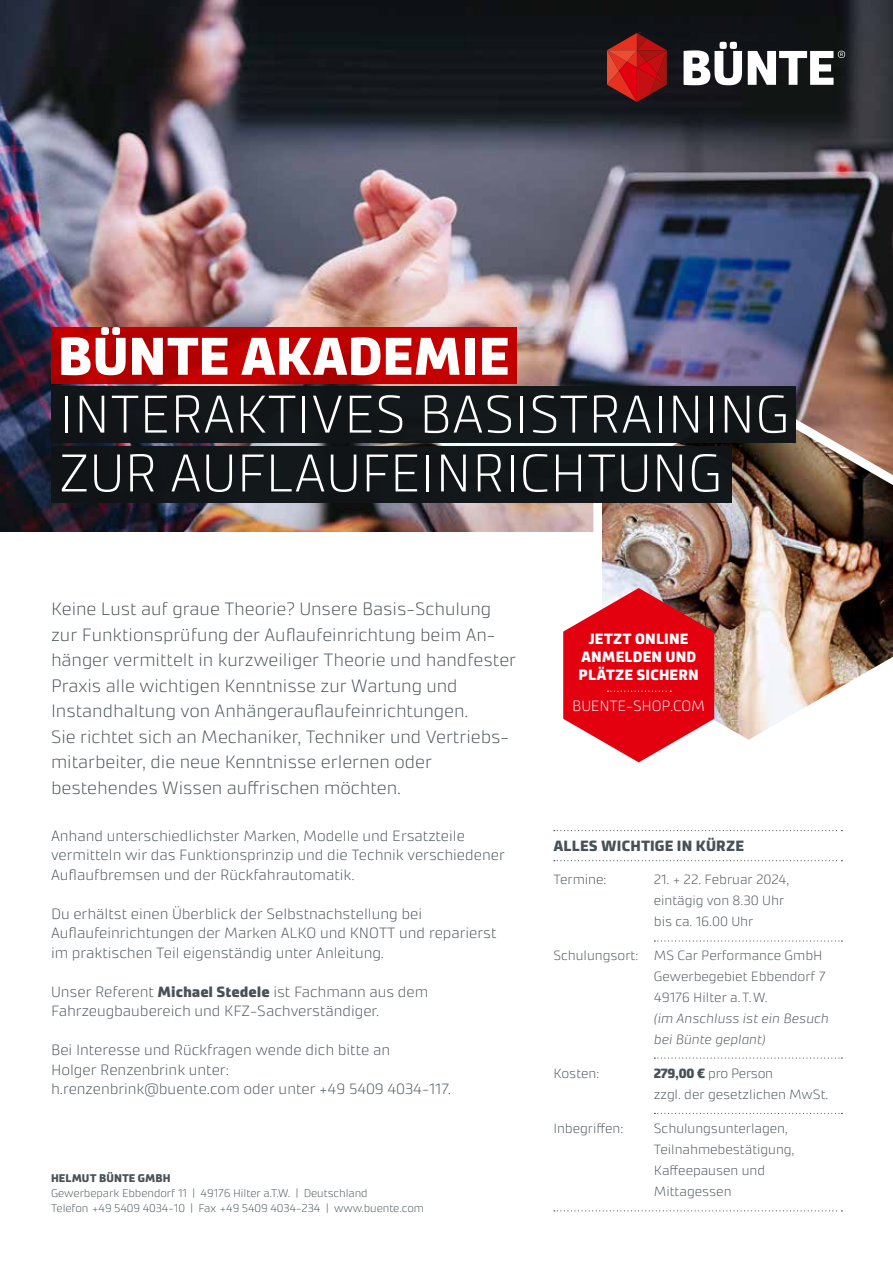
<style>
.page{position:relative;width:893px;height:1263px;background:#fff}
.page>*{position:absolute;margin:0;border:0;box-sizing:border-box;transform-origin:0 0}
.t1{font:200 53.55px/58.8px "Accura";color:#fff}
.t2{font:900 53.55px "Accura";color:#fff}
.t3{font:200 18px/25.5px "Accura";color:#485155}
.t4{font:200 15px/19.5px "Accura";color:#485155}
.t5{font:900 15px/18px "Accura";letter-spacing:.01em;color:#fff;text-align:center}
.t6{font:900 15px "Accura";letter-spacing:.01em;color:#485155}
.t7{font:200 15px "Accura";letter-spacing:-.01em;color:#fff}
.t8{font:200 13.5px/21px "Accura";color:#485155}
.t9{font:italic 200 13.5px/21px "Accura";color:#485155}
.t10{font:200 11.25px/15px "Accura";letter-spacing:-.005em;color:#485155}
.t11{font:900 11.25px "Accura";letter-spacing:.005em;color:#485155}
.s1{font-weight:900}
</style>
<div class="page">
<img style="left:0;top:0;width:893px;height:532px">
<div style="left:719px;top:42px;width:8px;height:7px;background:#fff;border-radius:50%"></div>
<div style="left:730px;top:42px;width:7px;height:7px;background:#fff;border-radius:50%"></div>
<svg style="left:684px;top:50px;width:58px;height:35px"></svg>
<svg style="left:748px;top:51px;width:97px;height:34px"></svg>
<svg style="left:607px;top:33px;width:60px;height:69px;background:#9e1b19"></svg>
<img style="left:589px;top:387px;width:304px;height:353px">
<svg style="left:554px;top:860px;width:288px;height:1px"></svg>
<svg style="left:554px;top:830px;width:288px;height:1px"></svg>
<svg style="left:554px;top:1210px;width:288px;height:1px"></svg>
<svg style="left:654px;top:1113px;width:188px;height:1px"></svg>
<svg style="left:654px;top:1057px;width:188px;height:2px"></svg>
<svg style="left:654px;top:940px;width:188px;height:1px"></svg>
<div style="left:51px;top:386px;width:744px;height:56px;background:#121619"></div>
<div style="left:51px;top:446px;width:680px;height:56px;background:#121618"></div>
<svg style="left:51px;top:327px;width:466px;height:57px;background:#b00"></svg>
<svg style="left:563px;top:588px;width:151px;height:174px"></svg>
<h1 class="t2" style="left:58px;top:324px;width:453px">BÜNTE AKADEMIE</h1>
<h1 class="t1" style="left:59px;top:383px;width:732px">INTERAKTIVES BASISTRAINING<br>ZUR AUFLAUFEINRICHTUNG</h1>
<p class="t3" style="left:51px;top:596px;width:467px">Keine Lust auf graue Theorie? Unsere Basis-Schulung zur Funktionsprüfung der Auflaufeinrichtung beim An&shy;hänger vermittelt in kurzweiliger Theorie und handfester Praxis alle wichtigen Kenntnisse zur Wartung und Instandhaltung von Anhängerauflaufeinrichtungen.<br>Sie richtet sich an Mechaniker, Techniker und Vertriebs&shy;mitarbeiter, die neue Kenntnisse erlernen oder bestehendes Wissen auffrischen möchten.</p>
<p class="t4" style="left:51px;top:825px;width:455px">Anhand unterschiedlichster Marken, Modelle und Ersatzteile vermitteln wir das Funktionsprinzip und die Technik verschiedener<br>Auflaufbremsen und der Rückfahrautomatik.</p>
<p class="t4" style="left:51px;top:903px;width:447px">Du erhältst einen Überblick der Selbstnachstellung bei<br>Auflaufeinrichtungen der Marken ALKO und KNOTT und reparierst im praktischen Teil eigenständig unter Anleitung.</p>
<p class="t4" style="left:51px;top:981px;width:379px">Unser Referent <span class="s1">Michael Stedele</span> ist Fachmann aus dem<br>Fahrzeugbaubereich und KFZ-Sachverständiger.</p>
<p class="t4" style="left:51px;top:1040px;width:401px">Bei Interesse und Rückfragen wende dich bitte an<br>Holger Renzenbrink unter:<br>h.renzenbrink@buente.com oder unter +49 5409 4034-117.</p>
<p class="t11" style="left:51px;top:1171px;width:121px">HELMUT BÜNTE GMBH</p>
<p class="t10" style="left:51px;top:1185px;width:374px">Gewerbepark Ebbendorf 11 | 49176 Hilter a.T.W. | Deutschland<br>Telefon +49 5409 4034-10 | Fax +49 5409 4034-234 | www.buente.com</p>
<p class="t5" style="left:579px;top:630px;width:122px">JETZT ONLINE<br>ANMELDEN UND<br>PLÄTZE SICHERN</p>
<p class="t7" style="left:572px;top:697px;width:135px">BUENTE-SHOP.COM</p>
<p class="t6" style="left:553px;top:836px;width:192px">ALLES WICHTIGE IN KÜRZE</p>
<p class="t8" style="left:553px;top:869px;width:54px">Termine:</p>
<p class="t8" style="left:654px;top:869px;width:137px">21. + 22. Februar 2024, eintägig von 8.30 Uhr bis ca. 16.00 Uhr</p>
<p class="t8" style="left:654px;top:945px;width:173px;text-indent:-100px">Schulungsort: MS Car Performance GmbH<br>Gewerbegebiet Ebbendorf 7<br>49176 Hilter a.T.W.</p>
<p class="t9" style="left:654px;top:1008px;width:177px">(im Anschluss ist ein Besuch bei Bünte geplant)</p>
<p class="t8" style="left:553px;top:1062px;width:47px">Kosten:</p>
<p class="t8" style="left:654px;top:1062px;width:176px"><span class="s1">279,00 €</span> pro Person<br>zzgl. der gesetzlichen MwSt.</p>
<p class="t8" style="left:553px;top:1117px;width:71px">Inbegriffen:</p>
<p class="t8" style="left:654px;top:1117px;width:142px">Schulungsunterlagen,<br>Teilnahmebestätigung,<br>Kaffeepausen und<br>Mittagessen</p>
</div>
